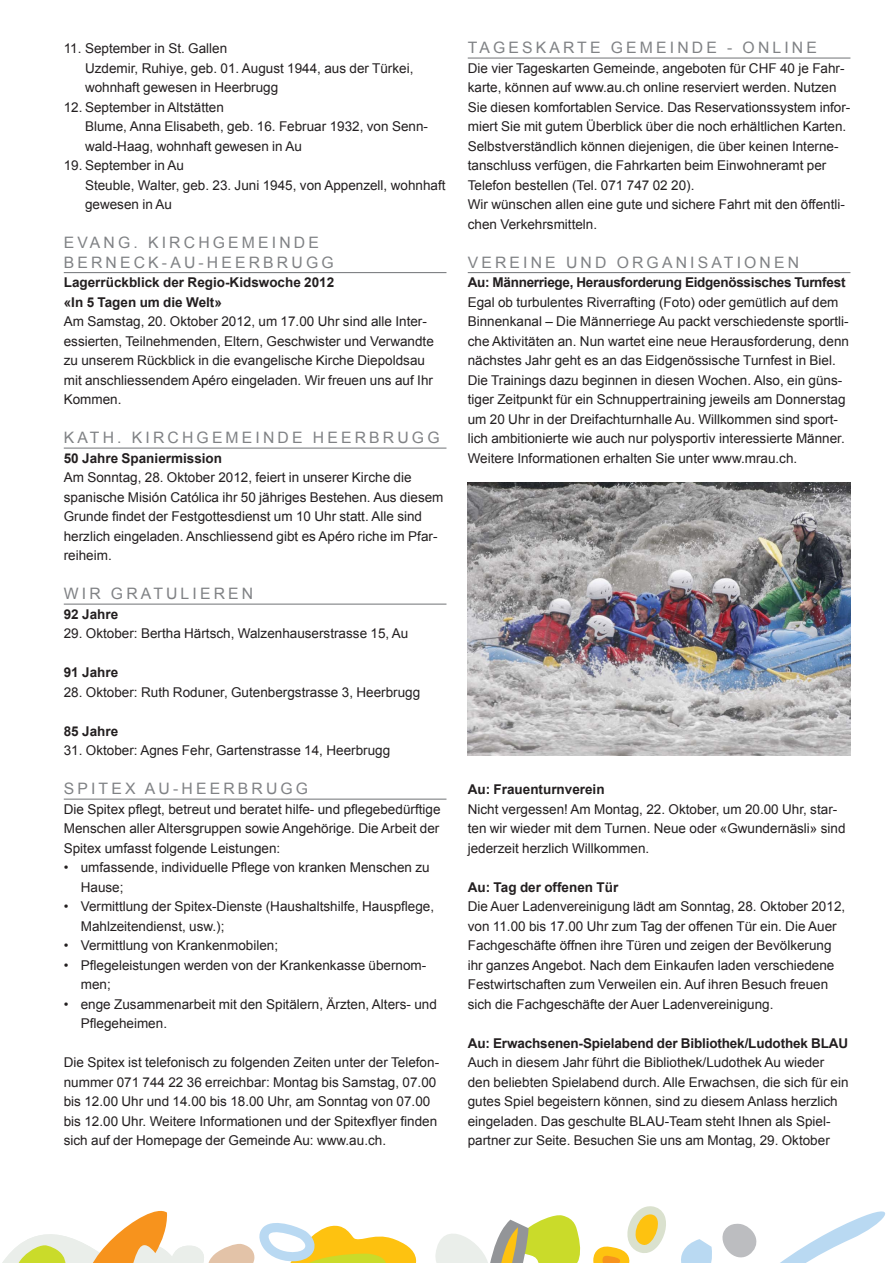
<style>
.page{position:relative;width:893px;height:1263px;background:#fff}
.page>*{position:absolute;margin:0;border:0;box-sizing:border-box;transform-origin:0 0}
.Rubrikentitel{font:15.75px/19.5px "Arial";letter-spacing:.2em;color:#808285}
.Grundtext{font:13.5px/19.5px "Arial";color:#231f20}
.Grundtext_Auszeichnu{font:700 13.5px/19.5px "Arial";color:#231f20}
.Grundtext_Auszeichnu-2{font:700 13.5px "Arial";letter-spacing:-.02em;color:#231f20}
</style>
<div class="page">
<svg style="left:2px;top:1206px;width:883px;height:57px"></svg>
<hr style="left:64px;top:272px;width:382px;height:1px;background:#808285">
<hr style="left:64px;top:447px;width:382px;height:2px;background:#808285">
<hr style="left:64px;top:603px;width:382px;height:2px;background:#808285">
<hr style="left:64px;top:798px;width:382px;height:2px;background:#808285">
<hr style="left:468px;top:57px;width:382px;height:2px;background:#808285">
<hr style="left:468px;top:272px;width:382px;height:1px;background:#808285">
<img style="left:468px;top:482px;width:382px;height:273px">
<p class="Grundtext" style="left:64px;top:39px;width:165px">11. September in St. Gallen</p>
<p class="Grundtext" style="left:85px;top:58px;width:330px">Uzdemir, Ruhiye, geb. 01. August 1944, aus der Türkei, wohnhaft gewesen in Heerbrugg</p>
<p class="Grundtext" style="left:64px;top:97px;width:162px">12. September in Altstätten</p>
<p class="Grundtext" style="left:85px;top:117px;width:344px">Blume, Anna Elisabeth, geb. 16. Februar 1932, von Senn&shy;wald-Haag, wohnhaft gewesen in Au</p>
<p class="Grundtext" style="left:64px;top:156px;width:122px">19. September in Au</p>
<p class="Grundtext" style="left:85px;top:175px;width:362px">Steuble, Walter, geb. 23. Juni 1945, von Appenzell, wohnhaft gewesen in Au</p>
<p class="Rubrikentitel" style="left:64px;top:233px;width:271px">EVANG. KIRCHGEMEINDE<br>BERNECK-AU-HEERBRUGG</p>
<p class="Grundtext_Auszeichnu" style="left:64px;top:273px;width:272px">Lagerrückblick der Regio-Kidswoche 2012 «In 5 Tagen um die Welt»</p>
<p class="Grundtext" style="left:64px;top:312px;width:372px">Am Samstag, 20. Oktober 2012, um 17.00 Uhr sind alle Inter&shy;essierten, Teilnehmenden, Eltern, Geschwister und Verwandte zu unserem Rückblick in die evangelische Kirche Diepoldsau mit anschliessendem Apéro eingeladen. Wir freuen uns auf Ihr Kommen.</p>
<p class="Rubrikentitel" style="left:64px;top:428px;width:377px">KATH. KIRCHGEMEINDE HEERBRUGG</p>
<p class="Grundtext_Auszeichnu" style="left:64px;top:449px;width:160px">50 Jahre Spaniermission</p>
<p class="Grundtext" style="left:64px;top:468px;width:381px">Am Sonntag, 28. Oktober 2012, feiert in unserer Kirche die spanische Misión Católica ihr 50 jähriges Bestehen. Aus diesem Grunde findet der Festgottesdienst um 10 Uhr statt. Alle sind herzlich eingeladen. Anschliessend gibt es Apéro riche im Pfar&shy;reiheim.</p>
<p class="Rubrikentitel" style="left:64px;top:584px;width:191px">WIR GRATULIEREN</p>
<p class="Grundtext_Auszeichnu" style="left:64px;top:605px;width:56px">92 Jahre</p>
<p class="Grundtext" style="left:64px;top:624px;width:346px">29. Oktober: Bertha Härtsch, Walzenhauserstrasse 15, Au</p>
<p class="Grundtext_Auszeichnu" style="left:64px;top:663px;width:56px">91 Jahre</p>
<p class="Grundtext" style="left:64px;top:682px;width:358px">28. Oktober: Ruth Roduner, Gutenbergstrasse 3, Heerbrugg</p>
<p class="Grundtext_Auszeichnu" style="left:64px;top:722px;width:56px">85 Jahre</p>
<p class="Grundtext" style="left:64px;top:741px;width:328px">31. Oktober: Agnes Fehr, Gartenstrasse 14, Heerbrugg</p>
<p class="Rubrikentitel" style="left:64px;top:779px;width:246px">SPITEX AU-HEERBRUGG</p>
<p class="Grundtext" style="left:64px;top:799px;width:378px;text-align:justify">Die Spitex pflegt, betreut und beratet hilfe- und pflegebedürftige Menschen aller Altersgruppen sowie Angehörige. Die Arbeit der Spitex umfasst folgende Leistungen:</p>
<p class="Grundtext" style="left:81px;top:858px;width:350px;text-indent:-17px">• umfassende, individuelle Pflege von kranken Menschen zu<br>Hause;</p>
<p class="Grundtext" style="left:81px;top:897px;width:355px;text-indent:-17px">• Vermittlung der Spitex-Dienste (Haushaltshilfe, Hauspflege,<br>Mahlzeitendienst, usw.);</p>
<p class="Grundtext" style="left:64px;top:936px;width:216px">• Vermittlung von Krankenmobilen;</p>
<p class="Grundtext" style="left:81px;top:955px;width:347px;text-indent:-17px">• Pflegeleistungen werden von der Krankenkasse übernom&shy;men;</p>
<p class="Grundtext" style="left:81px;top:994px;width:358px;text-indent:-17px">• enge Zusammenarbeit mit den Spitälern, Ärzten, Alters- und<br>Pflegeheimen.</p>
<p class="Grundtext" style="left:64px;top:1053px;width:377px">Die Spitex ist telefonisch zu folgenden Zeiten unter der Telefon&shy;nummer 071 744 22 36 erreichbar: Montag bis Samstag, 07.00 bis 12.00 Uhr und 14.00 bis 18.00 Uhr, am Sonntag von 07.00 bis 12.00 Uhr. Weitere Informationen und der Spitexflyer finden sich auf der Homepage der Gemeinde Au: www.au.ch.</p>
<p class="Rubrikentitel" style="left:468px;top:38px;width:351px">TAGESKARTE GEMEINDE - ONLINE</p>
<p class="Grundtext" style="left:468px;top:58px;width:384px">Die vier Tageskarten Gemeinde, angeboten für CHF 40 je Fahr&shy;karte, können auf www.au.ch online reserviert werden. Nutzen Sie diesen komfortablen Service. Das Reservationssystem infor&shy;miert Sie mit gutem Überblick über die noch erhältlichen Karten.</p>
<p class="Grundtext" style="left:468px;top:136px;width:372px">Selbstverständlich können diejenigen, die über keinen Interne&shy;tanschluss verfügen, die Fahrkarten beim Einwohneramt per<br>Telefon bestellen (Tel. 071 747 02 20).</p>
<p class="Grundtext" style="left:468px;top:195px;width:379px">Wir wünschen allen eine gute und sichere Fahrt mit den öffentli&shy;chen Verkehrsmitteln.</p>
<p class="Rubrikentitel" style="left:468px;top:253px;width:333px">VEREINE UND ORGANISATIONEN</p>
<p class="Grundtext_Auszeichnu-2" style="left:468px;top:273px;width:379px">Au: Männerriege, Herausforderung Eidgenössisches Turnfest</p>
<p class="Grundtext" style="left:468px;top:292px;width:383px">Egal ob turbulentes Riverrafting (Foto) oder gemütlich auf dem Binnenkanal – Die Männerriege Au packt verschiedenste sportli&shy;che Aktivitäten an. Nun wartet eine neue Herausforderung, denn nächstes Jahr geht es an das Eidgenössische Turnfest in Biel.<br>Die Trainings dazu beginnen in diesen Wochen. Also, ein güns&shy;tiger Zeitpunkt für ein Schnuppertraining jeweils am Donnerstag um 20 Uhr in der Dreifachturnhalle Au. Willkommen sind sport&shy;lich ambitionierte wie auch nur polysportiv interessierte Männer.<br>Weitere Informationen erhalten Sie unter www.mrau.ch.</p>
<p class="Grundtext_Auszeichnu" style="left:468px;top:780px;width:138px">Au: Frauenturnverein</p>
<p class="Grundtext" style="left:468px;top:799px;width:379px">Nicht vergessen! Am Montag, 22. Oktober, um 20.00 Uhr, star&shy;ten wir wieder mit dem Turnen. Neue oder «Gwundernäsli» sind jederzeit herzlich Willkommen.</p>
<p class="Grundtext_Auszeichnu" style="left:468px;top:878px;width:152px">Au: Tag der offenen Tür</p>
<p class="Grundtext" style="left:468px;top:897px;width:379px">Die Auer Ladenvereinigung lädt am Sonntag, 28. Oktober 2012, von 11.00 bis 17.00 Uhr zum Tag der offenen Tür ein. Die Auer Fachgeschäfte öffnen ihre Türen und zeigen der Bevölkerung ihr ganzes Angebot. Nach dem Einkaufen laden verschiedene Festwirtschaften zum Verweilen ein. Auf ihren Besuch freuen sich die Fachgeschäfte der Auer Ladenvereinigung.</p>
<p class="Grundtext_Auszeichnu" style="left:468px;top:1034px;width:382px">Au: Erwachsenen-Spielabend der Bibliothek/Ludothek BLAU</p>
<p class="Grundtext" style="left:468px;top:1053px;width:382px">Auch in diesem Jahr führt die Bibliothek/Ludothek Au wieder den beliebten Spielabend durch. Alle Erwachsen, die sich für ein gutes Spiel begeistern können, sind zu diesem Anlass herzlich eingeladen. Das geschulte BLAU-Team steht Ihnen als Spiel&shy;partner zur Seite. Besuchen Sie uns am Montag, 29. Oktober</p>
</div>
